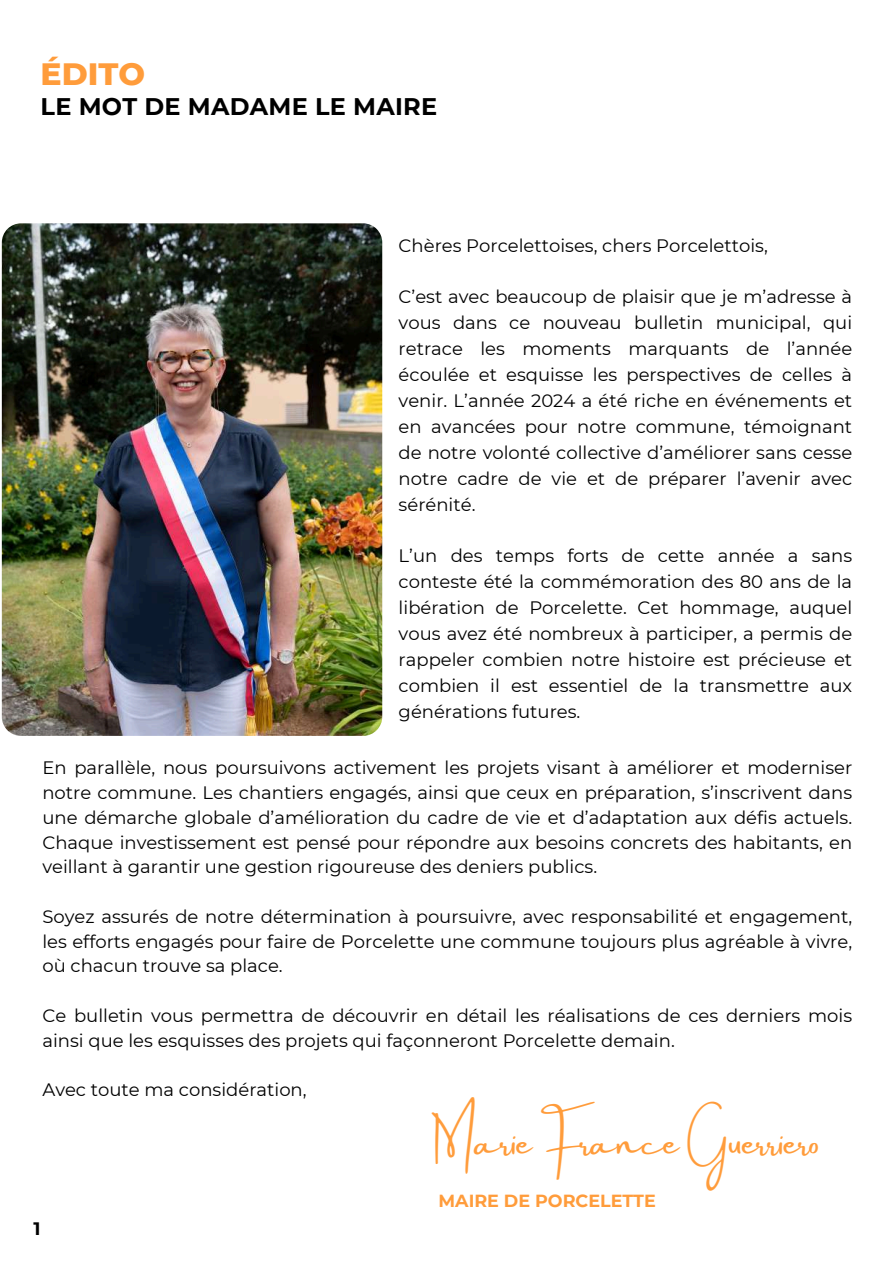
<style>
.page{position:relative;width:894px;height:1264px;background:#fff}
.page>*{position:absolute;margin:0;border:0;box-sizing:border-box;transform-origin:0 0}
.t1{font:36.6px "Amsterdam Two";color:#ff9c3b}
.t2{font:800 31.5px "Montserrat";color:#ff9c3b}
.t3{font:700 24px "Montserrat";letter-spacing:.01em;color:#000}
.t4{font:18px/25.8px "Montserrat";color:#000;text-align:justify}
.t5{font:700 18px "Montserrat";color:#000}
.t6{font:700 17.55px "Montserrat";color:#ff9c3b}
</style>
<div class="page">
<img style="left:2px;top:223px;width:380px;height:512px">
<h2 class="t2" style="left:41px;top:54px;width:106px">ÉDITO</h2>
<h3 class="t3" style="left:41px;top:92px;width:398px">LE MOT DE MADAME LE MAIRE</h3>
<p class="t4" style="left:398px;top:232px;width:370px">Chères Porcelettoises, chers Porcelettois,</p>
<p class="t4" style="left:398px;top:284px;width:455px">C’est avec beaucoup de plaisir que je m’adresse à vous dans ce nouveau bulletin municipal, qui retrace les moments marquants de l’année écoulée et esquisse les perspectives de celles à venir. L’année 2024 a été riche en événements et en avancées pour notre commune, témoignant de notre volonté collective d’améliorer sans cesse notre cadre de vie et de préparer l’avenir avec sérénité.</p>
<p class="t4" style="left:398px;top:543px;width:455px">L’un des temps forts de cette année a sans conteste été la commémoration des 80 ans de la libération de Porcelette. Cet hommage, auquel vous avez été nombreux à participer, a permis de rappeler combien notre histoire est précieuse et combien il est essentiel de la transmettre aux générations futures.</p>
<p class="t4" style="left:42px;top:755px;width:811px;line-height:24.8px">En parallèle, nous poursuivons activement les projets visant à améliorer et moderniser notre commune. Les chantiers engagés, ainsi que ceux en préparation, s’inscrivent dans une démarche globale d’amélioration du cadre de vie et d’adaptation aux défis actuels.<br>Chaque investissement est pensé pour répondre aux besoins concrets des habitants, en veillant à garantir une gestion rigoureuse des deniers publics.</p>
<p class="t4" style="left:42px;top:904px;width:811px;line-height:24.8px">Soyez assurés de notre détermination à poursuivre, avec responsabilité et engagement, les efforts engagés pour faire de Porcelette une commune toujours plus agréable à vivre, où chacun trouve sa place.</p>
<p class="t4" style="left:42px;top:1003px;width:811px;line-height:24.8px">Ce bulletin vous permettra de découvrir en détail les réalisations de ces derniers mois ainsi que les esquisses des projets qui façonneront Porcelette demain.</p>
<p class="t4" style="left:42px;top:1076px;width:266px">Avec toute ma considération,</p>
<h1 class="t1" style="left:438px;top:1121px;width:382px">Marie France Guerriero</h1>
<p class="t5" style="left:33px;top:1217px;width:9px">1</p>
<p class="t6" style="left:438px;top:1189px;width:219px">MAIRE DE PORCELETTE</p>
</div>
